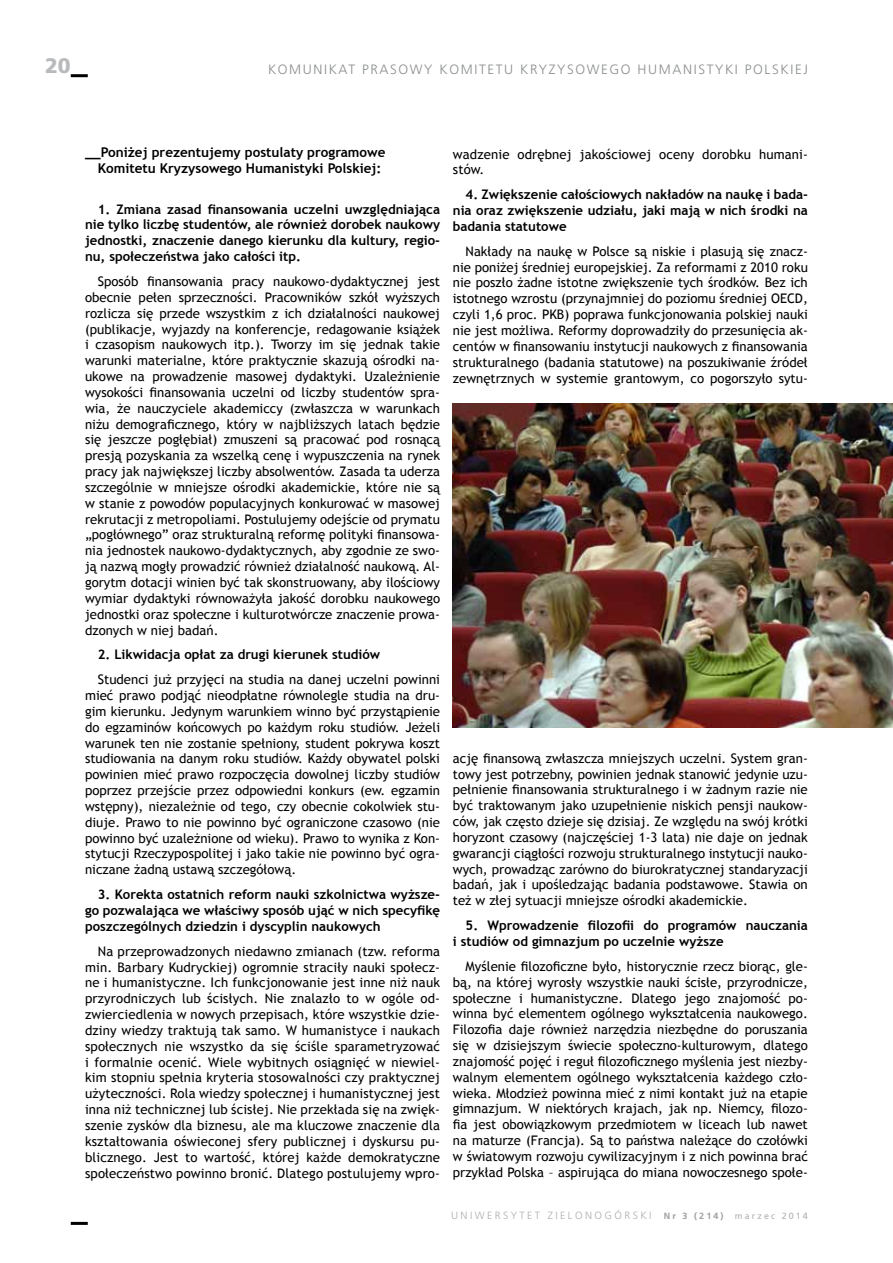
<style>
.page{position:relative;width:893px;height:1263px;background:#fff}
.page>*{position:absolute;margin:0;border:0;box-sizing:border-box;transform-origin:0 0}
.t1{font:900 21px "Frutiger LT Pro";color:#b8babc}
.t2{font:700 13.5px/16.2px "Trebuchet MS";color:#000;text-align:right}
.t3{font:300 13.5px "Frutiger LT Pro";letter-spacing:.12em;color:#8a8c8e}
.t4{font:13.2px/15.9px "Trebuchet MS";color:#000;text-align:justify}
.t5{font:700 13.2px/15.9px "Trebuchet MS";color:#000;text-align:justify}
.t6{font:300 10.5px "Frutiger LT Pro";letter-spacing:.23em;color:#acaeb1}
.s1{font-weight:700;font-size:9px;color:#9d9fa2}
.s2{font-weight:400;font-size:9px;color:#aeb0b2}
</style>
<div class="page">
<hr style="left:71px;top:74px;width:17px;height:3px;background:#000">
<hr style="left:71px;top:1222px;width:17px;height:3px;background:#000">
<img style="left:453px;top:404px;width:440px;height:323px">
<h1 class="t1" style="left:45px;top:53px;width:27px">20</h1>
<p class="t3" style="left:268px;top:61px;width:45px">KOMUNIK</p>
<p class="t3" style="left:339px;top:61px;width:63px">AT PRASOWY</p>
<p class="t3" style="left:440px;top:61px;width:44px">KOMITETU</p>
<p class="t3" style="left:520px;top:61px;width:21px">KRYZYSOWEGO</p>
<p class="t3" style="left:638px;top:61px;width:55px">HU MANISTYKI</p>
<p class="t3" style="left:745px;top:61px;width:9px">POLSKIE</p>
<p class="t3" style="left:803px;top:61px;width:6px">J</p>
<p class="t2" style="left:85px;top:144px;width:302px">__Poniżej prezentujemy postulaty programowe<br>Komitetu Kryzysowego Humanistyki Polskiej:</p>
<p class="t5" style="left:85px;top:201px;width:357px;text-indent:13px">1. Zmiana zasad finansowania uczelni uwzględniająca nie tylko liczbę studentów, ale również dorobek naukowy jednostki, znaczenie danego kierunku dla kultury, regio&shy;nu, społeczeństwa jako całości itp.</p>
<p class="t4" style="left:85px;top:274px;width:357px;text-indent:13px">Sposób finansowania pracy naukowo-dydaktycznej jest obecnie pełen sprzeczności. Pracowników szkół wyższych rozlicza się przede wszystkim z ich działalności naukowej (publikacje, wyjazdy na konferencje, redagowanie książek i czasopism naukowych itp.). Tworzy im się jednak takie warunki materialne, które praktycznie skazują ośrodki na&shy;ukowe na prowadzenie masowej dydaktyki. Uzależnienie wysokości finansowania uczelni od liczby studentów spra&shy;wia, że nauczyciele akademiccy (zwłaszcza w warunkach niżu demograficznego, który w najbliższych latach będzie się jeszcze pogłębiał) zmuszeni są pracować pod rosnącą presją pozyskania za wszelką cenę i wypuszczenia na rynek pracy jak największej liczby absolwentów. Zasada ta uderza szczególnie w mniejsze ośrodki akademickie, które nie są w stanie z powodów populacyjnych konkurować w masowej rekrutacji z metropoliami. Postulujemy odejście od prymatu „pogłównego” oraz strukturalną reformę polityki finansowa&shy;nia jednostek naukowo-dydaktycznych, aby zgodnie ze swo&shy;ją nazwą mogły prowadzić również działalność naukową. Al&shy;gorytm dotacji winien być tak skonstruowany, aby ilościowy wymiar dydaktyki równoważyła jakość dorobku naukowego jednostki oraz społeczne i kulturotwórcze znaczenie prowa&shy;dzonych w niej badań.</p>
<p class="t5" style="left:98px;top:647px;width:284px">2. Likwidacja opłat za drugi kierunek studiów</p>
<p class="t4" style="left:85px;top:672px;width:357px;text-indent:13px">Studenci już przyjęci na studia na danej uczelni powinni mieć prawo podjąć nieodpłatne równolegle studia na dru&shy;gim kierunku. Jedynym warunkiem winno być przystąpienie do egzaminów końcowych po każdym roku studiów. Jeżeli warunek ten nie zostanie spełniony, student pokrywa koszt studiowania na danym roku studiów. Każdy obywatel polski powinien mieć prawo rozpoczęcia dowolnej liczby studiów poprzez przejście przez odpowiedni konkurs (ew. egzamin wstępny), niezależnie od tego, czy obecnie cokolwiek stu&shy;diuje. Prawo to nie powinno być ograniczone czasowo (nie powinno być uzależnione od wieku). Prawo to wynika z Kon&shy;stytucji Rzeczypospolitej i jako takie nie powinno być ogra&shy;niczane żadną ustawą szczegółową.</p>
<p class="t5" style="left:85px;top:886px;width:357px;text-indent:13px">3. Korekta ostatnich reform nauki szkolnictwa wyższe&shy;go pozwalająca we właściwy sposób ująć w nich specyfikę poszczególnych dziedzin i dyscyplin naukowych</p>
<p class="t4" style="left:85px;top:943px;width:357px;text-indent:13px">Na przeprowadzonych niedawno zmianach (tzw. reforma min. Barbary Kudryckiej) ogromnie straciły nauki społecz&shy;ne i humanistyczne. Ich funkcjonowanie jest inne niż nauk przyrodniczych lub ścisłych. Nie znalazło to w ogóle od&shy;zwierciedlenia w nowych przepisach, które wszystkie dzie&shy;dziny wiedzy traktują tak samo. W humanistyce i naukach społecznych nie wszystko da się ściśle sparametryzować i formalnie ocenić. Wiele wybitnych osiągnięć w niewiel&shy;kim stopniu spełnia kryteria stosowalności czy praktycznej użyteczności. Rola wiedzy społecznej i humanistycznej jest inna niż technicznej lub ścisłej. Nie przekłada się na zwięk&shy;szenie zysków dla biznesu, ale ma kluczowe znaczenie dla kształtowania oświeconej sfery publicznej i dyskursu pu&shy;blicznego. Jest to wartość, której każde demokratyczne społeczeństwo powinno bronić. Dlatego postulujemy wpro-</p>
<p class="t4" style="left:453px;top:146px;width:357px">wadzenie odrębnej jakościowej oceny dorobku humani&shy;stów.</p>
<p class="t5" style="left:453px;top:187px;width:357px;text-indent:13px">4. Zwiększenie całościowych nakładów na naukę i bada&shy;nia oraz zwiększenie udziału, jaki mają w nich środki na badania statutowe</p>
<p class="t4" style="left:453px;top:243px;width:357px;text-indent:13px">Nakłady na naukę w Polsce są niskie i plasują się znacz&shy;nie poniżej średniej europejskiej. Za reformami z 2010 roku nie poszło żadne istotne zwiększenie tych środków. Bez ich istotnego wzrostu (przynajmniej do poziomu średniej OECD, czyli 1,6 proc. PKB) poprawa funkcjonowania polskiej nauki nie jest możliwa. Reformy doprowadziły do przesunięcia ak&shy;centów w finansowaniu instytucji naukowych z finansowania strukturalnego (badania statutowe) na poszukiwanie źródeł zewnętrznych w systemie grantowym, co pogorszyło sytu-</p>
<p class="t4" style="left:453px;top:750px;width:357px">ację finansową zwłaszcza mniejszych uczelni. System gran&shy;towy jest potrzebny, powinien jednak stanowić jedynie uzu&shy;pełnienie finansowania strukturalnego i w żadnym razie nie być traktowanym jako uzupełnienie niskich pensji naukow&shy;ców, jak często dzieje się dzisiaj. Ze względu na swój krótki horyzont czasowy (najczęściej 1-3 lata) nie daje on jednak gwarancji ciągłości rozwoju strukturalnego instytucji nauko&shy;wych, prowadząc zarówno do biurokratycznej standaryzacji badań, jak i upośledzając badania podstawowe. Stawia on też w złej sytuacji mniejsze ośrodki akademickie.</p>
<p class="t5" style="left:453px;top:917px;width:356px;text-indent:13px">5. Wprowadzenie filozofii do programów nauczania i studiów od gimnazjum po uczelnie wyższe</p>
<p class="t4" style="left:453px;top:958px;width:357px;text-indent:13px">Myślenie filozoficzne było, historycznie rzecz biorąc, gle&shy;bą, na której wyrosły wszystkie nauki ścisłe, przyrodnicze, społeczne i humanistyczne. Dlatego jego znajomość po&shy;winna być elementem ogólnego wykształcenia naukowego.<br>Filozofia daje również narzędzia niezbędne do poruszania się w dzisiejszym świecie społeczno-kulturowym, dlatego znajomość pojęć i reguł filozoficznego myślenia jest niezby&shy;walnym elementem ogólnego wykształcenia każdego czło&shy;wieka. Młodzież powinna mieć z nimi kontakt już na etapie gimnazjum. W niektórych krajach, jak np. Niemcy, filozo&shy;fia jest obowiązkowym przedmiotem w liceach lub nawet na maturze (Francja). Są to państwa należące do czołówki w światowym rozwoju cywilizacyjnym i z nich powinna brać przykład Polska – aspirująca do miana nowoczesnego społe-</p>
<p class="t6" style="left:451px;top:1209px;width:358px">UNIWERSYTET ZIELONOGÓRSKI <span class="s1">Nr 3 (214)</span> <span class="s2">marzec 2014</span></p>
</div>
